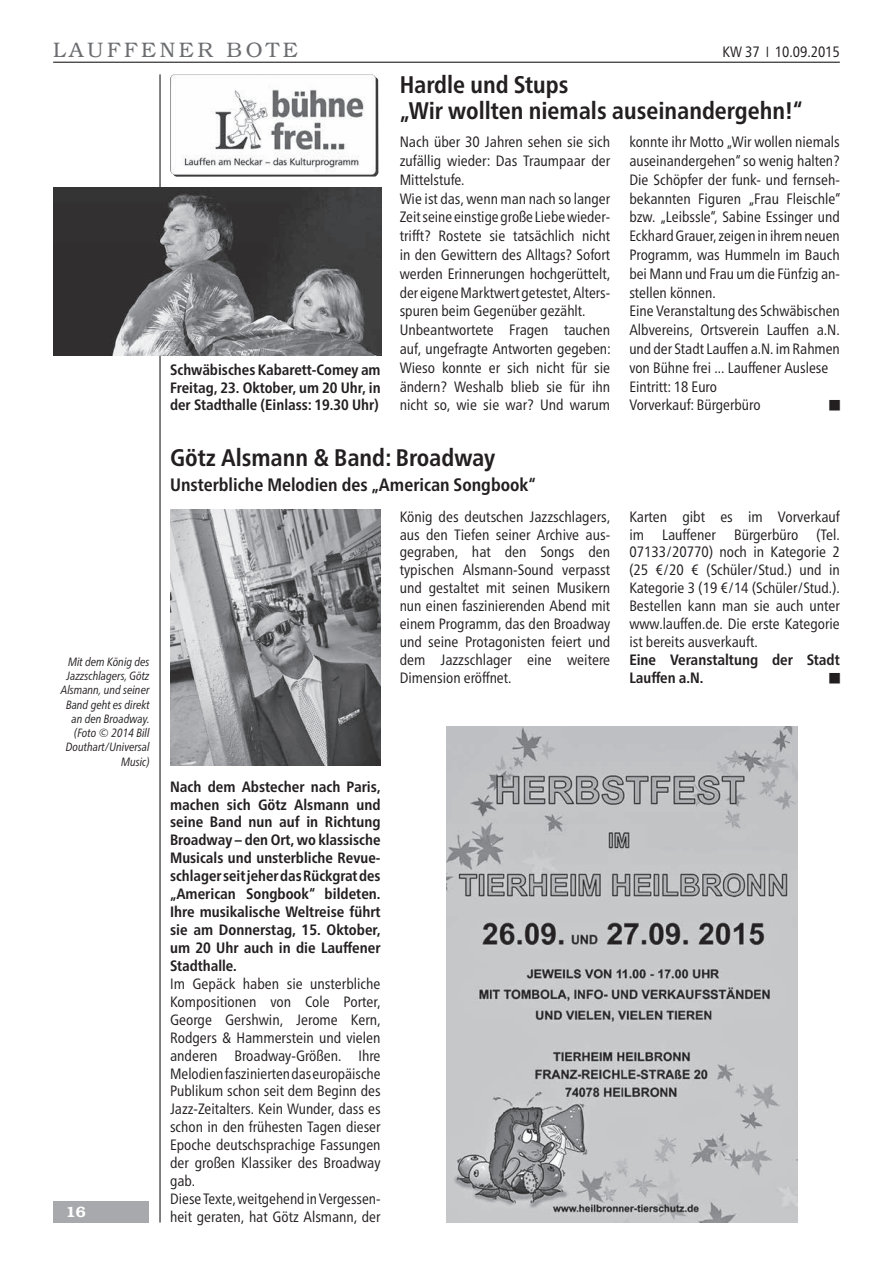
<style>
.page{position:relative;width:893px;height:1263px;background:#fff}
.page>*{position:absolute;margin:0;border:0;box-sizing:border-box;transform-origin:0 0}
.t1{font:700 condensed 24px/26px "Frutiger Neue LTW1 G";color:#231f20}
.t2{font:300 21px "Bookman LT";letter-spacing:.17em;color:#6c6d70}
.t3{font:700 condensed 18px "Frutiger Neue LTW1 G";color:#231f20}
.t4{font:condensed 15px/18px "Frutiger Neue LTW1 G";color:#231f20}
.t5{font:700 condensed 15px/18px "Frutiger Neue LTW1 G";color:#231f20;text-align:justify}
.t6{font:600 15px "Bookman LT";color:#fff}
.t7{font:italic condensed 12px/14.2px "Frutiger Neue LTW1 G";color:#231f20;text-align:right}
.t8{font:10.5px "European Pi One";color:#231f20}
</style>
<div class="page">
<hr style="left:53px;top:62px;width:787px;height:1px;background:#231f20">
<hr style="left:159px;top:74px;width:2px;height:1148px;background:#231f20">
<div style="left:53px;top:1201px;width:96px;height:21px;background:#a8a9ad"></div>
<img style="left:170px;top:74px;width:208px;height:103px">
<img style="left:54px;top:187px;width:327px;height:168px">
<img style="left:170px;top:509px;width:210px;height:256px">
<img style="left:446px;top:726px;width:351px;height:496px">
<h2 class="t2" style="left:53px;top:38px;width:246px">LAUFFENER BOTE</h2>
<p class="t4" style="left:722px;top:42px;width:119px">KW 37 10.09.2015</p>
<p class="t5" style="left:170px;top:360px;width:212px">Schwäbisches Kabarett-Comey am Freitag, 23. Oktober, um 20 Uhr, in der Stadthalle (Einlass: 19.30 Uhr)</p>
<h1 class="t1" style="left:400px;top:69px;width:404px">Hardle und Stups<br>„Wir wollten niemals auseinandergehn!“</h1>
<p class="t4" style="left:400px;top:131px;width:213px;line-height:18.8px">Nach über 30 Jahren sehen sie sich zufällig wieder: Das Traumpaar der Mittelstufe.<br>Wie ist das, wenn man nach so langer Zeit seine einstige große Liebe wieder&shy;trifft? Rostete sie tatsächlich nicht in den Gewittern des Alltags? Sofort werden Erinnerungen hochgerüttelt, der eigene Marktwert getestet, Alters&shy;spuren beim Gegenüber gezählt.<br>Unbeantwortete Fragen tauchen auf, ungefragte Antworten gegeben:<br>Wieso konnte er sich nicht für sie ändern? Weshalb blieb sie für ihn nicht so, wie sie war? Und warum</p>
<p class="t4" style="left:629px;top:131px;width:213px;line-height:18.8px">konnte ihr Motto „Wir wollen niemals auseinandergehen“ so wenig halten?<br>Die Schöpfer der funk- und fernseh&shy;bekannten Figuren „Frau Fleischle“ bzw. „Leibssle“, Sabine Essinger und<br>Eckhard Grauer, zeigen in ihrem neuen<br>Programm, was Hummeln im Bauch bei Mann und Frau um die Fünfzig an&shy;stellen können.<br>Eine Veranstaltung des Schwäbischen<br>Albvereins, Ortsverein Lauffen a.N. und der Stadt Lauffen a.N. im Rahmen von Bühne frei ... Lauffener Auslese<br>Eintritt: 18 Euro<br>Vorverkauf: Bürgerbüro</p>
<p class="t8" style="left:829px;top:399px;width:12px">W</p>
<p class="t7" style="left:61px;top:654px;width:90px">Mit dem König des<br>Jazzschlagers, Götz<br>Alsmann, und seiner<br>Band geht es direkt an den Broadway. (Foto © 2014 Bill<br>Douthart/Universal<br>Music)</p>
<p class="t6" style="left:66px;top:1203px;width:21px">16</p>
<h1 class="t1" style="left:170px;top:442px;width:327px">Götz Alsmann &amp; Band: Broadway</h1>
<p class="t3" style="left:170px;top:471px;width:367px">Unsterbliche Melodien des „American Songbook“</p>
<p class="t4" style="left:400px;top:506px;width:212px;text-align:justify">König des deutschen Jazzschlagers, aus den Tiefen seiner Archive aus&shy;gegraben, hat den Songs den typischen Alsmann-Sound verpasst und gestaltet mit seinen Musikern nun einen faszinierenden Abend mit einem Programm, das den Broadway und seine Protagonisten feiert und dem Jazzschlager eine weitere Dimension eröffnet.</p>
<p class="t4" style="left:629px;top:506px;width:212px;text-align:justify">Karten gibt es im Vorverkauf im Lauffener Bürgerbüro (Tel.<br>07133/20770) noch in Kategorie 2 (25 €/20 € (Schüler/Stud.) und in Kategorie 3 (19 €/14 (Schüler/Stud.).<br>Bestellen kann man sie auch unter www.lauffen.de. Die erste Kategorie ist bereits ausverkauft.</p>
<p class="t5" style="left:629px;top:649px;width:212px">Eine Veranstaltung der Stadt<br>Lauffen a.N.</p>
<p class="t8" style="left:829px;top:672px;width:12px">W</p>
<p class="t5" style="left:170px;top:776px;width:212px">Nach dem Abstecher nach Paris, machen sich Götz Alsmann und seine Band nun auf in Richtung Broadway – den Ort, wo klassische Musicals und unsterbliche Revue&shy;schlager seit jeher das Rückgrat des „American Songbook“ bildeten.<br>Ihre musikalische Weltreise führt sie am Donnerstag, 15. Oktober, um 20 Uhr auch in die Lauffener Stadthalle.</p>
<p class="t4" style="left:170px;top:973px;width:212px">Im Gepäck haben sie unsterbliche<br>Kompositionen von Cole Porter,<br>George Gershwin, Jerome Kern,<br>Rodgers &amp; Hammerstein und vielen anderen Broadway-Größen. Ihre<br>Melodien faszinierten das europäische<br>Publikum schon seit dem Beginn des<br>Jazz-Zeitalters. Kein Wunder, dass es schon in den frühesten Tagen dieser<br>Epoche deutschsprachige Fassungen der großen Klassiker des Broadway gab.<br>Diese Texte, weitgehend in Vergessen&shy;heit geraten, hat Götz Alsmann, der</p>
</div>
